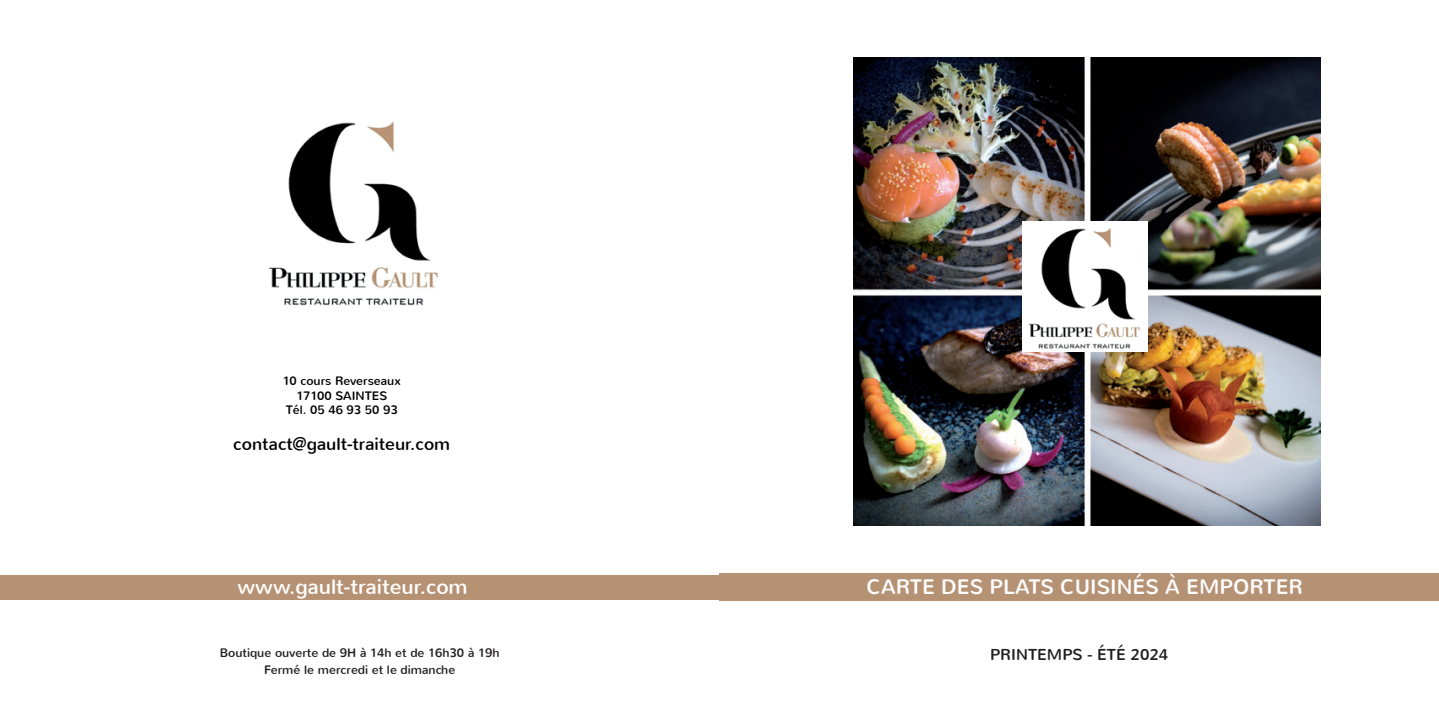
<style>
.page{position:relative;width:1439px;height:720px;background:#fff}
.page>*{position:absolute;margin:0;border:0;box-sizing:border-box;transform-origin:0 0}
.t1{font:20.82px "Nunito";color:#fdfdfd}
.t2{font:20.82px "Nunito";color:#fff}
.t3{font:17.32px "Nunito";color:#000}
.t4{font:15.75px "Nunito";color:#231f20}
.t5{font:12.25px/14.7px "Nunito";color:#000;text-align:center}
.t6{font:12.25px "Nunito";color:#231f20}
</style>
<div class="page">
<img style="left:269px;top:122px;width:169px;height:184px">
<div style="left:0;top:575px;width:719px;height:24px;background:#b69275"></div>
<div style="left:719px;top:573px;width:720px;height:27px;background:#b69275"></div>
<img style="left:853px;top:58px;width:467px;height:467px">
<img style="left:1022px;top:221px;width:125px;height:131px">
<p class="t5" style="left:283px;top:373px;width:119px">10 cours Reverseaux<br>17100 SAINTES<br>Tél. 05 46 93 50 93</p>
<h2 class="t3" style="left:233px;top:432px;width:218px">contact@gault-traiteur.com</h2>
<h1 class="t2" style="left:237px;top:573px;width:232px">www.gault-traiteur.com</h1>
<h1 class="t1" style="left:866px;top:573px;width:438px">CARTE DES PLATS CUISINÉS À EMPORTER</h1>
<p class="t6" style="left:220px;top:644px;width:281px">Boutique ouverte de 9H à 14h et de 16h30 à 19h</p>
<p class="t4" style="left:990px;top:644px;width:180px">PRINTEMPS - ÉTÉ 2024</p>
<p class="t6" style="left:264px;top:662px;width:193px">Fermé le mercredi et le dimanche</p>
<p class="t5" style="left:241px;top:647px;width:227px">Ouvert midi et soir - Fermé le dimanche</p>
</div>
